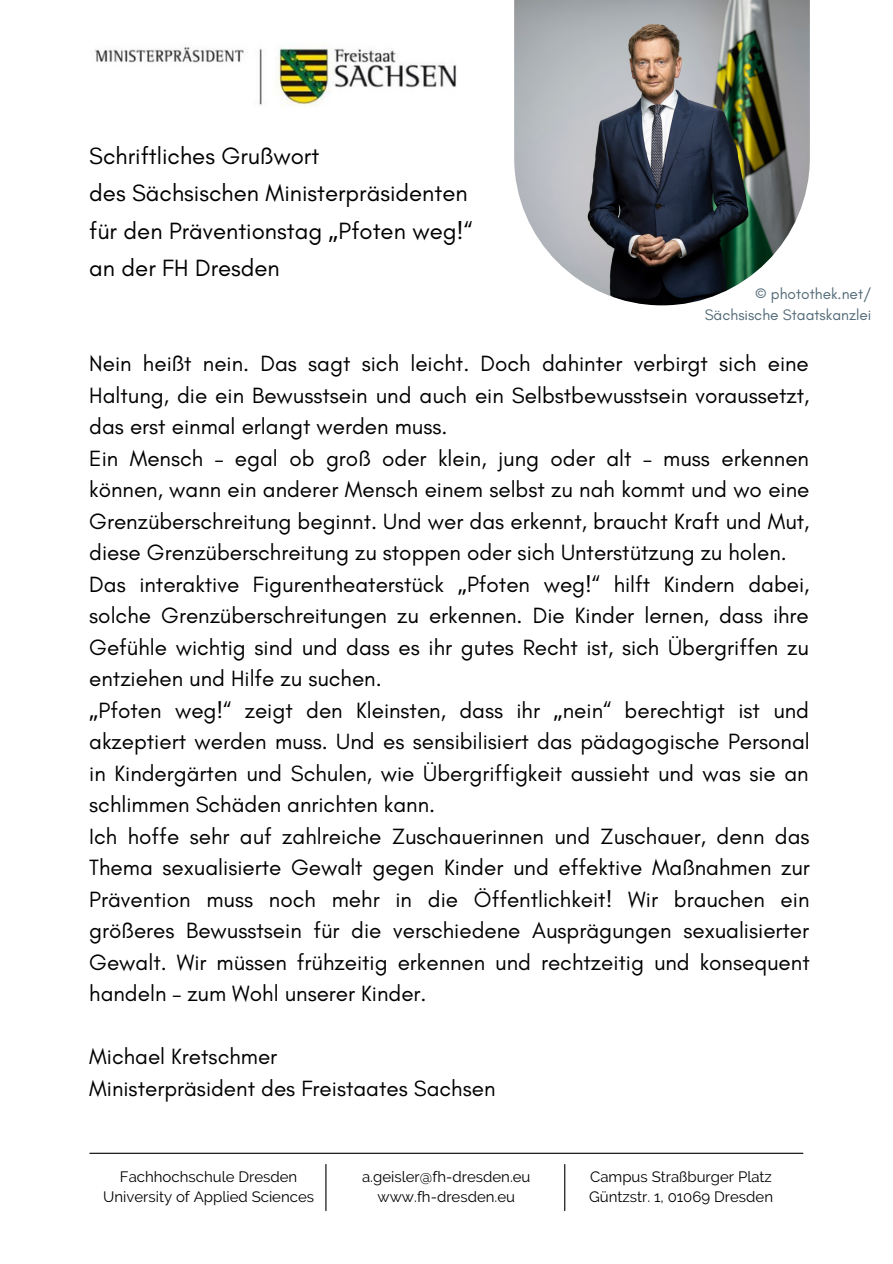
<style>
.page{position:relative;width:893px;height:1264px;background:#fff}
.page>*{position:absolute;margin:0;border:0;box-sizing:border-box;transform-origin:0 0}
.t1{font:24px/37.5px "Glacial Indifference";color:#000}
.t2{font:22.5px/31.5px "Glacial Indifference";color:#000}
.t3{font:15.45px/21.3px "Glacial Indifference";color:#536b78;text-align:right}
.t4{font:15px/20.2px "Raleway";color:#000;text-align:center}
.s1{font-family:"Noto Sans"}
</style>
<div class="page">
<img style="left:514px;top:0;width:295px;height:305px">
<hr style="left:90px;top:1152px;width:712px;height:1px;background:#000">
<hr style="left:325px;top:1164px;width:1px;height:46px;background:#000">
<hr style="left:564px;top:1164px;width:1px;height:46px;background:#000">
<img style="left:95px;top:45px;width:362px;height:62px">
<p class="t1" style="left:89px;top:137px;width:384px">Schriftliches Grußwort<br>des Sächsischen Ministerpräsidenten für den Präventionstag <span class="s1">„</span>Pfoten weg!“ an der FH Dresden</p>
<p class="t3" style="left:704px;top:282px;width:168px">© photothek.net/<br>Sächsische Staatskanzlei</p>
<p class="t2" style="left:89px;top:348px;width:722px">Nein heißt nein. Das sagt sich leicht. Doch dahinter verbirgt sich eine Haltung, die ein Bewusstsein und auch ein Selbstbewusstsein voraussetzt, das erst einmal erlangt werden muss.<br>Ein Mensch – egal ob groß oder klein, jung oder alt – muss erkennen können, wann ein anderer Mensch einem selbst zu nah kommt und wo eine Grenzüberschreitung beginnt. Und wer das erkennt, braucht Kraft und Mut, diese Grenzüberschreitung zu stoppen oder sich Unterstützung zu holen.<br>Das interaktive Figurentheaterstück <span class="s1">„</span>Pfoten weg!“ hilft Kindern dabei, solche Grenzüberschreitungen zu erkennen. Die Kinder lernen, dass ihre Gefühle wichtig sind und dass es ihr gutes Recht ist, sich Übergriffen zu entziehen und Hilfe zu suchen.<br><span class="s1">„</span>Pfoten weg!“ zeigt den Kleinsten, dass ihr <span class="s1">„</span>nein“ berechtigt ist und akzeptiert werden muss. Und es sensibilisiert das pädagogische Personal in Kindergärten und Schulen, wie Übergriffigkeit aussieht und was sie an schlimmen Schäden anrichten kann.<br>Ich hoffe sehr auf zahlreiche Zuschauerinnen und Zuschauer, denn das Thema sexualisierte Gewalt gegen Kinder und effektive Maßnahmen zur Prävention muss noch mehr in die Öffentlichkeit! Wir brauchen ein größeres Bewusstsein für die verschiedene Ausprägungen sexualisierter Gewalt. Wir müssen frühzeitig erkennen und rechtzeitig und konsequent handeln – zum Wohl unserer Kinder.</p>
<p class="t2" style="left:89px;top:1040px;width:408px">Michael Kretschmer<br>Ministerpräsident des Freistaates Sachsen</p>
<p class="t4" style="left:103px;top:1166px;width:212px">Fachhochschule Dresden<br>University of Applied Sciences</p>
<p class="t4" style="left:362px;top:1166px;width:170px">a.geisler@fh-dresden.eu www.fh-dresden.eu</p>
<p class="t4" style="left:589px;top:1166px;width:185px;text-align:left">Campus Straßburger Platz<br>Güntzstr. 1, 01069 Dresden</p>
</div>
